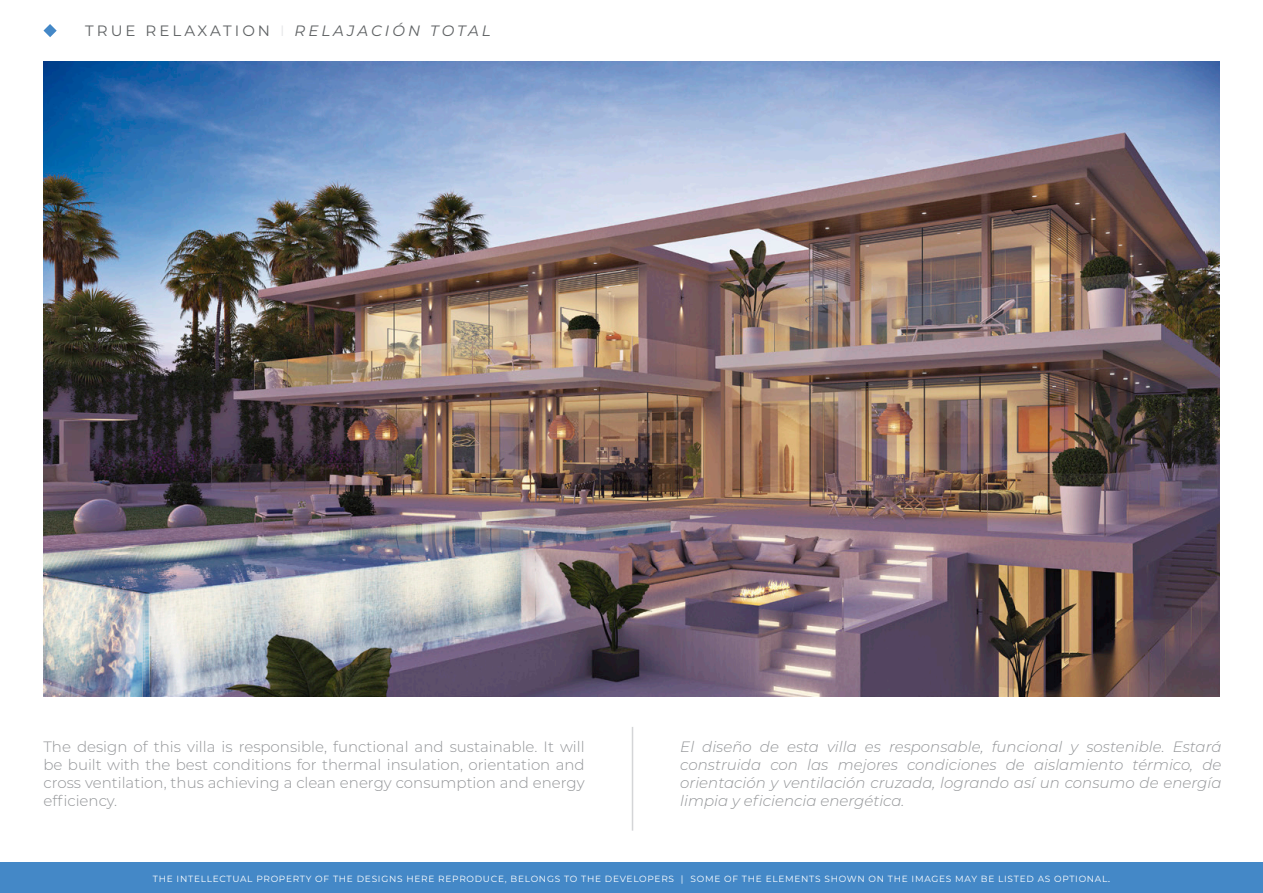
<style>
.page{position:relative;width:1263px;height:893px;background:#fff}
.page>*{position:absolute;margin:0;border:0;box-sizing:border-box;transform-origin:0 0}
.t1{font:italic 300 15px/18px "Montserrat";color:#939598;text-align:justify}
.t2{font:300 15px/18px "Montserrat";color:#939598;text-align:justify}
.t3{font:italic 15px "Montserrat";letter-spacing:.2em;color:#5e6163}
.t4{font:9px "Montserrat";letter-spacing:.08em;color:#fff}
.s1{font-style:normal}
.s2{font-style:normal;color:#e6e7e9}
.s3{font-family:"Lato"}
</style>
<div class="page">
<div style="left:0;top:862px;width:1263px;height:31px;background:#4488c7"></div>
<hr style="left:632px;top:727px;width:1px;height:104px;background:#d4d5d7">
<svg style="left:43px;top:24px;width:14px;height:13px"></svg>
<img style="left:43px;top:61px;width:1176px;height:635px">
<p class="t3" style="left:85px;top:21px;width:407px"><span class="s1">TRUE RELAXATION</span> <span class="s2">I</span> RELAJACIÓN TOTAL</p>
<p class="t2" style="left:43px;top:737px;width:543px">The design of this villa is responsible, functional and sustainable. It will be built with the best conditions for thermal insulation, orientation and cross ventilation, thus achieving a clean energy consumption and energy efficiency.</p>
<p class="t1" style="left:680px;top:737px;width:543px">El diseño de esta villa es responsable, funcional y sostenible. Estará construida con las mejores condiciones de aislamiento térmico, de orientación y ventilación cruzada, logrando así un consumo de energía limpia y eficiencia energética.</p>
<p class="t4" style="left:153px;top:873px;width:959px">THE INTELLECTUAL PROPERTY OF THE DESIGNS HERE REPRODUCE, BELONGS TO THE DEVELOPERS | SOME OF THE ELEMENTS SHOWN ON THE IMAGES MAY BE LISTED AS OPTIONAL<span class="s3">.</span></p>
</div>
